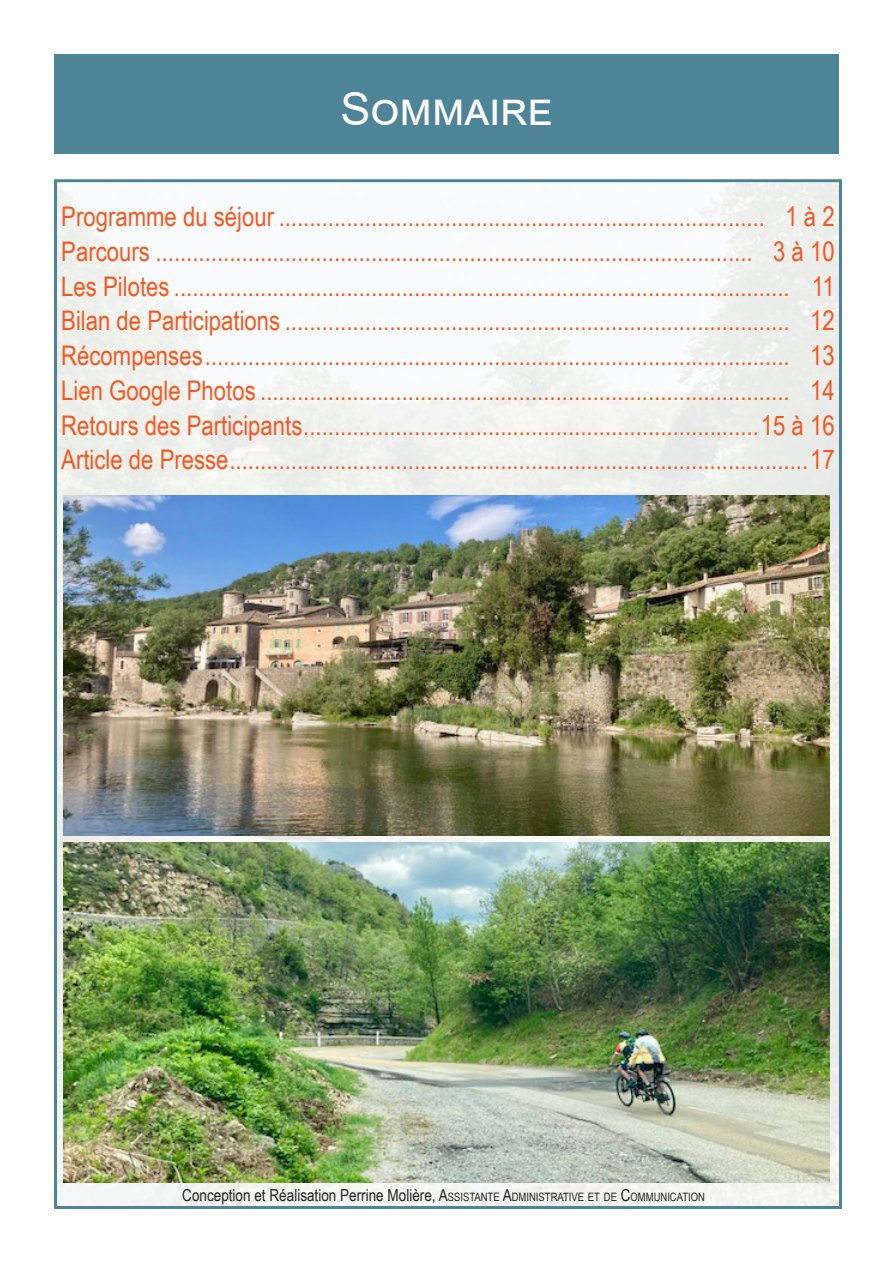
<style>
.page{position:relative;width:893px;height:1263px;background:#fff}
.page>*{position:absolute;margin:0;border:0;box-sizing:border-box;transform-origin:0 0}
.t1{font:45px "Arial";color:#fff}
.t2{font:27px "Arial Narrow";color:#f15921}
.t3{font:16.5px "Arial Narrow";color:#231f20}
.s1{font-style:inherit}
.s2{font-size:11.55px}
</style>
<div class="page">
<img style="left:58px;top:184px;width:780px;height:1021px">
<img style="left:64px;top:843px;width:765px;height:340px">
<img style="left:64px;top:495px;width:765px;height:341px">
<div style="left:54px;top:54px;width:785px;height:99px;background:#4d8497"></div>
<p class="t1" style="left:340px;top:79px;width:214px">Sommaire</p>
<p class="t2" style="left:61px;top:197px;width:775px">Programme du séjour ............................................................................... 1 à 2</p>
<p class="t2" style="left:61px;top:231px;width:775px">Parcours ................................................................................................. 3 à 10</p>
<p class="t2" style="left:61px;top:266px;width:775px">Les Pilotes .................................................................................................... 11</p>
<p class="t2" style="left:61px;top:301px;width:775px">Bilan de Participations .................................................................................. 12</p>
<p class="t2" style="left:61px;top:336px;width:775px">Récompenses............................................................................................... 13</p>
<p class="t2" style="left:61px;top:371px;width:775px">Lien Google Photos ...................................................................................... 14</p>
<p class="t2" style="left:61px;top:405px;width:775px">Retours des Participants..........................................................................15 à 16</p>
<p class="t2" style="left:61px;top:440px;width:775px">Article de Presse..............................................................................................17</p>
<p class="t3" style="left:182px;top:1183px;width:524px">Conception et Réalisation Perrine Molière, <span class="s1">A</span><span class="s2">SSISTANTE</span> <span class="s1">A</span><span class="s2">DMINISTRATIVE ET DE</span> <span class="s1">C</span><span class="s2">OMMUNICATION</span></p>
</div>
